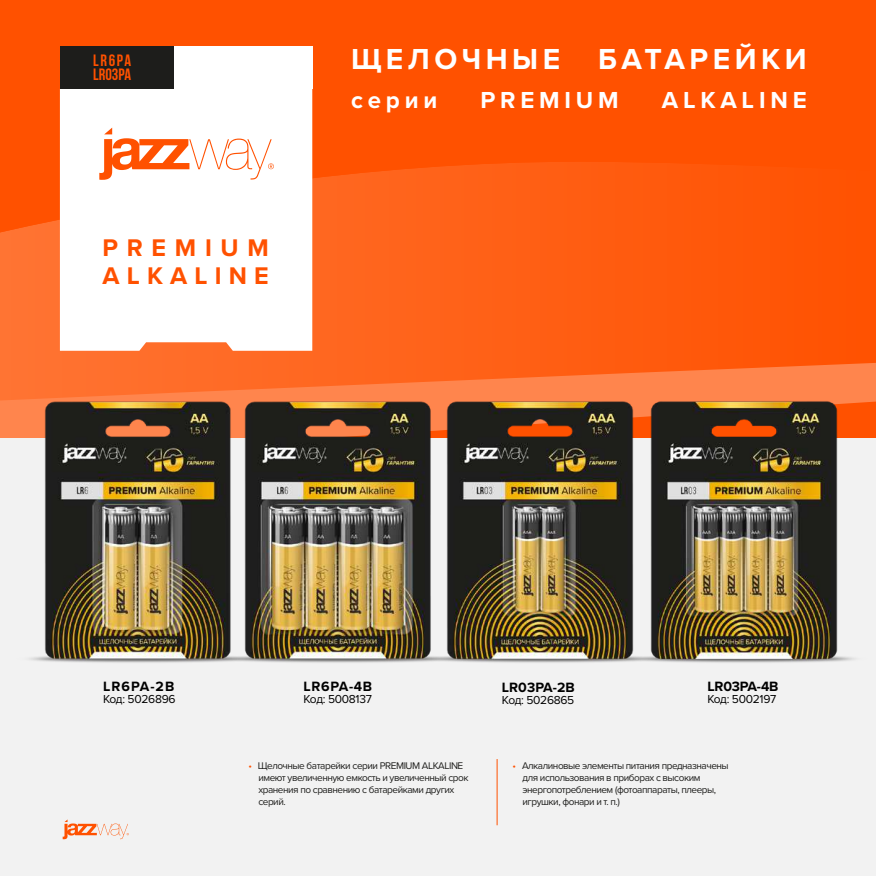
<style>
.page{position:relative;width:876px;height:876px;background:#f2f2f2}
.page>*{position:absolute;margin:0;border:0;box-sizing:border-box;transform-origin:0 0}
.t1{font:700 30px "Proxima Nova";letter-spacing:.15em;color:#fff}
.t2{font:700 25px/28px "Proxima Nova";letter-spacing:.29em;color:#ff5100}
.t3{font:700 24px "Proxima Nova";letter-spacing:.2em;color:#fff}
.t4{font:700 16.4px/14px "Bebas Neue";color:#ff5100}
.t5{font:700 14px "Proxima Nova";letter-spacing:.005em;color:#000}
.t6{font:12px "Proxima Nova";letter-spacing:-.025em;color:#000}
.t7{font:10px/12px "Proxima Nova";letter-spacing:-.045em;color:#1d1d1b}
.s1{color:#ff5100}
</style>
<div class="page">
<div style="left:0;top:0;width:876px;height:438px;background:#ff5100"></div>
<svg style="left:0;top:162px;width:701px;height:172px;fill:#ff6016"></svg>
<div style="left:60px;top:89px;width:252px;height:245px;background:#fff"></div>
<div style="left:138px;top:47px;width:174px;height:42px;background:#fff"></div>
<div style="left:60px;top:47px;width:114px;height:42px;background:#1d1d1b"></div>
<svg style="left:99px;top:128px;width:175px;height:52px"></svg>
<svg style="left:63px;top:819px;width:66px;height:20px"></svg>
<img style="left:551px;top:334px;width:325px;height:329px">
<hr style="left:497px;top:759px;width:1px;height:66px;background:#ff5100">
<img style="left:0;top:334px;width:126px;height:329px">
<img style="left:126px;top:334px;width:425px;height:329px">
<h3 class="t4" style="left:93px;top:54px;width:40px">LR6PA<br>LR03PA</h3>
<h2 class="t2" style="left:103px;top:234px;width:168px">PREMIUM<br>ALKALINE</h2>
<h1 class="t1" style="left:351px;top:43px;width:211px">ЩЕЛОЧНЫЕ</h1>
<h1 class="t1" style="left:598px;top:43px;width:210px">БАТАРЕЙКИ</h1>
<h3 class="t3" style="left:351px;top:87px;width:88px">серии</h3>
<h3 class="t3" style="left:480px;top:87px;width:140px">PREMIUM</h3>
<h3 class="t3" style="left:662px;top:87px;width:146px">ALKALINE</h3>
<h3 class="t5" style="left:103px;top:679px;width:73px">LR6PA-2B</h3>
<p class="t6" style="left:103px;top:694px;width:74px">Код: 5026896</p>
<h3 class="t5" style="left:303px;top:679px;width:70px">LR6PA-4B</h3>
<p class="t6" style="left:303px;top:694px;width:70px">Код: 5008137</p>
<h3 class="t5" style="left:502px;top:680px;width:74px">LR03PA-2B</h3>
<p class="t6" style="left:502px;top:695px;width:74px">Код: 5026865</p>
<h3 class="t5" style="left:707px;top:679px;width:73px">LR03PA-4B</h3>
<p class="t6" style="left:707px;top:694px;width:70px">Код: 5002197</p>
<p class="t7" style="left:258px;top:760px;width:212px;text-indent:-10px"><span class="s1">•</span> Щелочные батарейки серии PREMIUM ALKALINE имеют увеличенную емкость и увеличенный срок хранения по сравнению с батарейками других серий.</p>
<p class="t7" style="left:523px;top:760px;width:208px;text-indent:-10px"><span class="s1">•</span> Алкалиновые элементы питания предназначены для использования в приборах с высоким энергопотреблением (фотоаппараты, плееры, игрушки, фонари и т. п.)</p>
</div>
